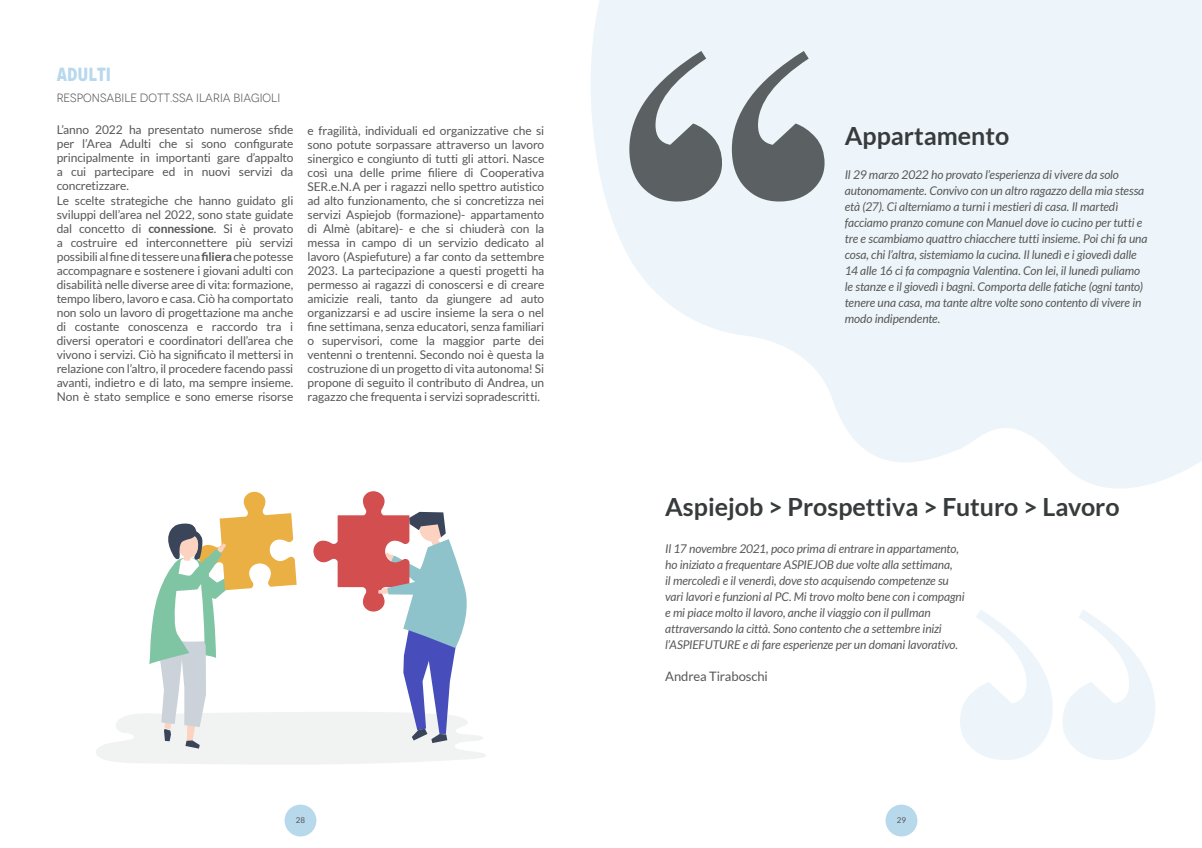
<style>
.page{position:relative;width:1202px;height:848px;background:#fff}
.page>*{position:absolute;margin:0;border:0;box-sizing:border-box;transform-origin:0 0}
.t1{font:700 25px "Lato";color:#373b3c}
.t2{font:700 condensed 19px "Novecento";color:#b8d8ec}
.t3{font:13px "Lato";letter-spacing:-.01em;color:#575756}
.t4{font:12px/14px "Lato";letter-spacing:-.01em;color:#575756}
.t5{font:italic 12px/16px "Lato";letter-spacing:-.01em;color:#575756}
.t6{font:12px "Novecento";color:#575756}
.t7{font:8px "Lato";color:#575756}
.s1{font-weight:700}
</style>
<div class="page">
<div style="left:285px;top:804px;width:31px;height:32px;background:#b8d8ec;border-radius:50%"></div>
<div style="left:885px;top:804px;width:32px;height:32px;background:#b8d8ec;border-radius:50%"></div>
<svg style="left:591px;top:0;width:611px;height:489px;fill:#edf5fa"></svg>
<svg style="left:629px;top:51px;width:195px;height:150px"></svg>
<svg style="left:960px;top:610px;width:195px;height:150px"></svg>
<svg style="left:96px;top:491px;width:390px;height:273px"></svg>
<h2 class="t2" style="left:57px;top:63px;width:56px">ADULTI</h2>
<p class="t6" style="left:57px;top:91px;width:225px">RESPONSABILE DOTT.SSA ILARIA BIAGIOLI</p>
<p class="t4" style="left:57px;top:123px;width:238px">L’anno 2022 ha presentato numerose sfide per l’Area Adulti che si sono configurate principalmente in importanti gare d’appalto a cui partecipare ed in nuovi servizi da concretizzare.<br>Le scelte strategiche che hanno guidato gli sviluppi dell’area nel 2022, sono state guidate dal concetto di <span class="s1">connessione</span>. Si è provato a costruire ed interconnettere più servizi possibili al fine di tessere una <span class="s1">filiera</span> che potesse accompagnare e sostenere i giovani adulti con disabilità nelle diverse aree di vita: formazione, tempo libero, lavoro e casa. Ciò ha comportato non solo un lavoro di progettazione ma anche di costante conoscenza e raccordo tra i diversi operatori e coordinatori dell’area che vivono i servizi. Ciò ha significato il mettersi in relazione con l’altro, il procedere facendo passi avanti, indietro e di lato, ma sempre insieme.<br>Non è stato semplice e sono emerse risorse</p>
<p class="t4" style="left:308px;top:123px;width:238px;text-align:justify">e fragilità, individuali ed organizzative che si sono potute sorpassare attraverso un lavoro sinergico e congiunto di tutti gli attori. Nasce così una delle prime filiere di Cooperativa SER.e.N.A per i ragazzi nello spettro autistico ad alto funzionamento, che si concretizza nei servizi Aspiejob (formazione)- appartamento di Almè (abitare)- e che si chiuderà con la messa in campo di un servizio dedicato al lavoro (Aspiefuture) a far conto da settembre 2023. La partecipazione a questi progetti ha permesso ai ragazzi di conoscersi e di creare amicizie reali, tanto da giungere ad auto organizzarsi e ad uscire insieme la sera o nel fine settimana, senza educatori, senza familiari o supervisori, come la maggior parte dei ventenni o trentenni. Secondo noi è questa la costruzione di un progetto di vita autonoma! Si propone di seguito il contributo di Andrea, un ragazzo che frequenta i servizi sopradescritti.</p>
<h1 class="t1" style="left:845px;top:121px;width:166px">Appartamento</h1>
<p class="t5" style="left:845px;top:167px;width:304px">Il 29 marzo 2022 ho provato l’esperienza di vivere da solo autonomamente. Convivo con un altro ragazzo della mia stessa età (27). Ci alterniamo a turni i mestieri di casa. Il martedì facciamo pranzo comune con Manuel dove io cucino per tutti e tre e scambiamo quattro chiacchere tutti insieme. Poi chi fa una cosa, chi l’altra, sistemiamo la cucina. Il lunedì e i giovedì dalle 14 alle 16 ci fa compagnia Valentina. Con lei, il lunedì puliamo le stanze e il giovedì i bagni. Comporta delle fatiche (ogni tanto) tenere una casa, ma tante altre volte sono contento di vivere in modo indipendente.</p>
<h1 class="t1" style="left:665px;top:492px;width:456px">Aspiejob &gt; Prospettiva &gt; Futuro &gt; Lavoro</h1>
<p class="t5" style="left:665px;top:541px;width:301px">Il 17 novembre 2021, poco prima di entrare in appartamento, ho iniziato a frequentare ASPIEJOB due volte alla settimana,<br>il mercoledì e il venerdì, dove sto acquisendo competenze su vari lavori e funzioni al PC. Mi trovo molto bene con i compagni e mi piace molto il lavoro, anche il viaggio con il pullman attraversando la città. Sono contento che a settembre inizi l’ASPIEFUTURE e di fare esperienze per un domani lavorativo.</p>
<p class="t3" style="left:665px;top:669px;width:104px">Andrea Tiraboschi</p>
<p class="t7" style="left:296px;top:815px;width:11px">28</p>
<p class="t7" style="left:897px;top:815px;width:11px">29</p>
</div>
